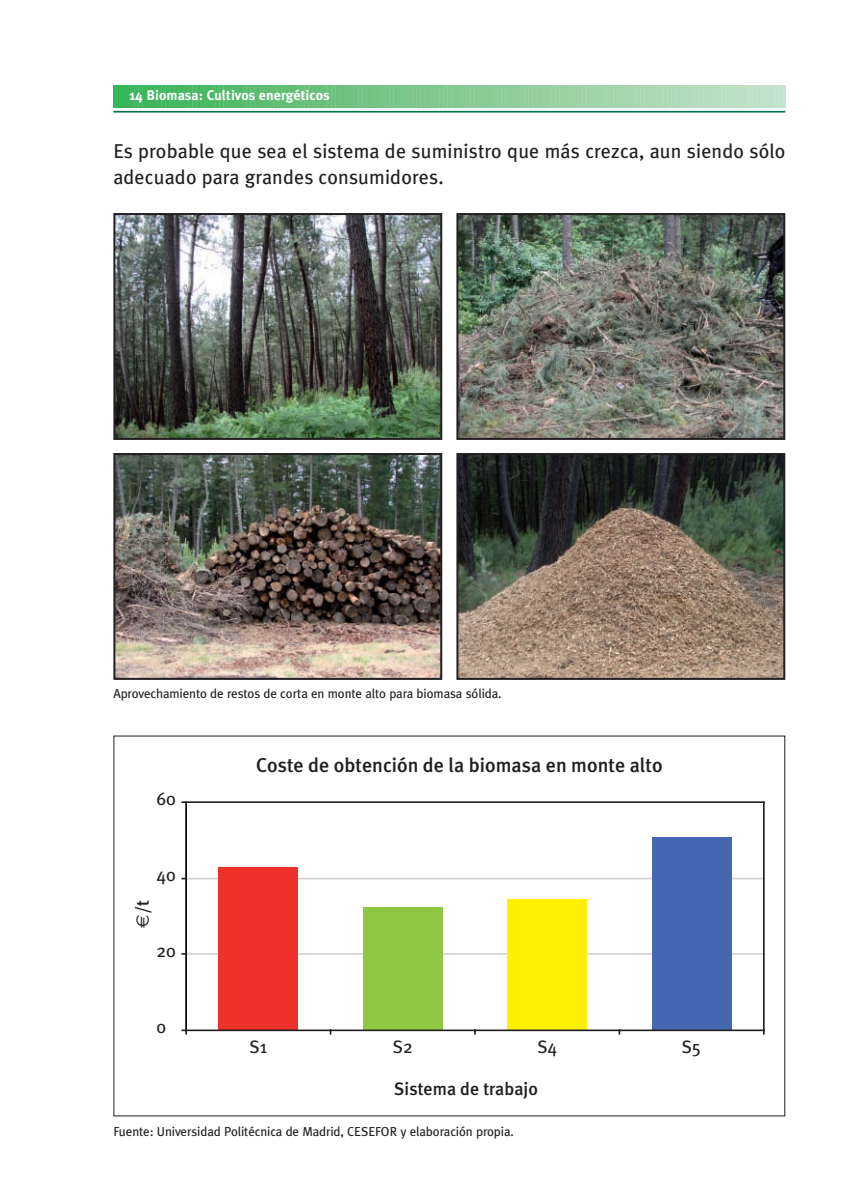
<style>
.page{position:relative;width:842px;height:1191px;background:#fff}
.page>*{position:absolute;margin:0;border:0;box-sizing:border-box;transform-origin:0 0}
.t1{font:20px/26px "Meta Plus";letter-spacing:.005em;color:#231f20}
.t2{font:500 20px "Meta Plus";color:#231f20}
.t3{font:500 18px "Meta Plus";color:#231f20}
.t4{font:18px "Meta Plus";color:#231f20}
.t5{font:700 14px "Meta Plus";letter-spacing:.005em;color:#fff}
.t6{font:13px "Meta Plus";letter-spacing:-.01em;color:#231f20}
.s1{font-family:"Euro Sans";font-weight:400}
</style>
<div class="page">
<svg style="left:113px;top:85px;width:673px;height:23px;background:#82ca92"></svg>
<hr style="left:113px;top:111px;width:672px;height:2px;background:#00754f">
<hr style="left:186px;top:801px;width:578px;height:2px;background:#231f20">
<hr style="left:763px;top:802px;width:2px;height:228px;background:#231f20">
<hr style="left:185px;top:803px;width:2px;height:227px;background:#000">
<img style="left:116px;top:456px;width:323px;height:221px">
<div style="left:113px;top:453px;width:329px;height:227px;border:2px solid #231f20"></div>
<img style="left:459px;top:456px;width:323px;height:221px">
<div style="left:456px;top:453px;width:329px;height:227px;border:2px solid #231f20"></div>
<img style="left:116px;top:216px;width:323px;height:221px">
<div style="left:113px;top:213px;width:329px;height:227px;border:2px solid #231f20"></div>
<img style="left:459px;top:216px;width:323px;height:221px">
<div style="left:456px;top:213px;width:329px;height:227px;border:2px solid #231f20"></div>
<div style="left:219px;top:867px;width:79px;height:163px;background:#ee312b"></div>
<div style="left:652px;top:837px;width:79px;height:193px;background:#4566b0"></div>
<svg style="left:181px;top:877px;width:584px;height:158px"></svg>
<p class="t5" style="left:129px;top:87px;width:202px">14 Biomasa: Cultivos energéticos</p>
<p class="t1" style="left:113px;top:138px;width:674px">Es probable que sea el sistema de suministro que más crezca, aun siendo sólo adecuado para grandes consumidores.</p>
<p class="t6" style="left:113px;top:686px;width:390px">Aprovechamiento de restos de corta en monte alto para biomasa sólida.</p>
<p class="t4" style="left:156px;top:788px;width:21px">60</p>
<p class="t4" style="left:156px;top:864px;width:21px">40</p>
<p class="t3" style="left:132px;top:927px;width:29px;rotate:-90deg"><span class="s1">€</span>/t</p>
<p class="t4" style="left:156px;top:940px;width:21px">20</p>
<p class="t4" style="left:156px;top:1016px;width:11px">0</p>
<p class="t2" style="left:256px;top:753px;width:408px">Coste de obtención de la biomasa en monte alto</p>
<p class="t4" style="left:249px;top:1036px;width:19px">S1</p>
<p class="t4" style="left:393px;top:1036px;width:21px">S2</p>
<p class="t4" style="left:537px;top:1036px;width:21px">S4</p>
<p class="t4" style="left:682px;top:1036px;width:21px">S5</p>
<p class="t3" style="left:394px;top:1078px;width:145px">Sistema de trabajo</p>
<p class="t6" style="left:113px;top:1123px;width:402px">Fuente: Universidad Politécnica de Madrid, CESEFOR y elaboración propia.</p>
</div>
